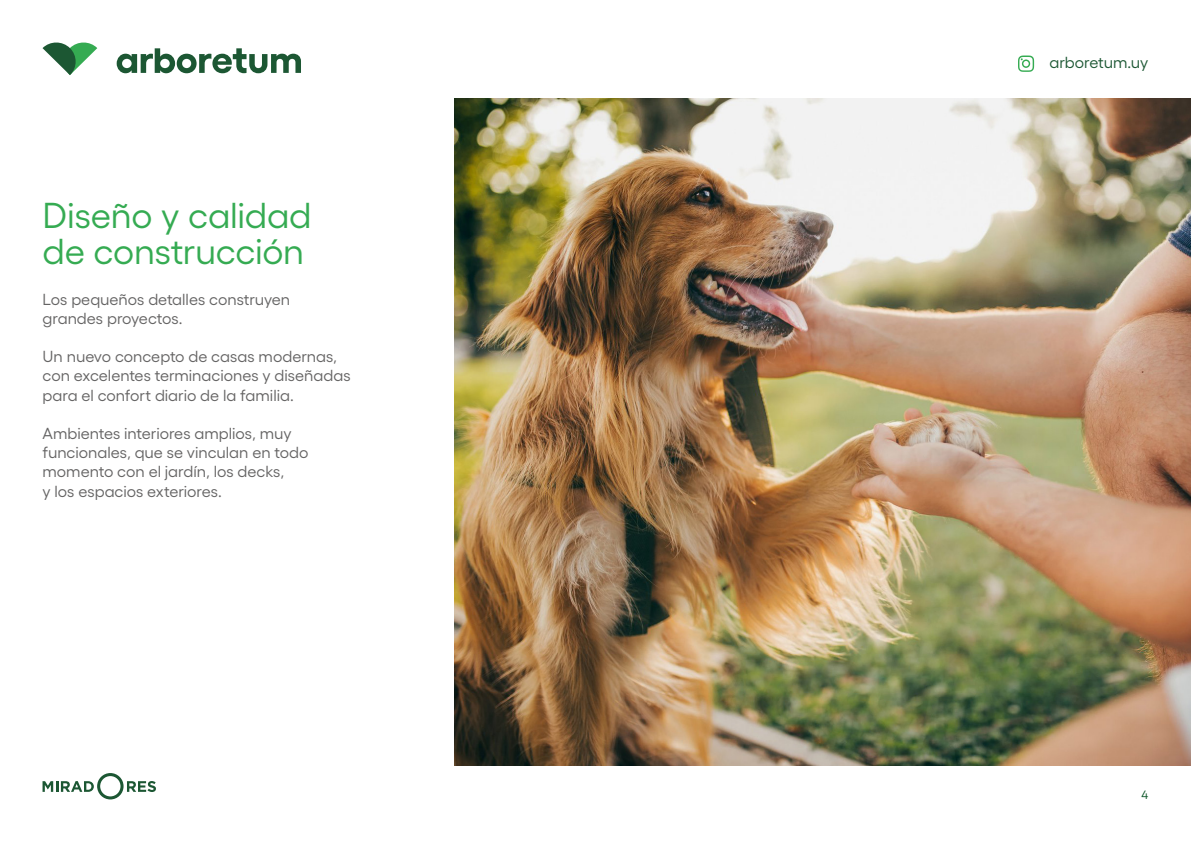
<style>
.page{position:relative;width:1191px;height:842px;background:#fff}
.page>*{position:absolute;margin:0;border:0;box-sizing:border-box;transform-origin:0 0}
.t1{font:36px/36px "Gellix";letter-spacing:-.01em;color:#35ab52}
.t2{font:16px/19.2px "Gellix";color:#646363}
.t3{font:16px "Gellix";letter-spacing:-.005em;color:#1c5733}
.t4{font:12px "Gellix";color:#0d5628}
</style>
<div class="page">
<img style="left:454px;top:98px;width:737px;height:667px">
<svg style="left:43px;top:773px;width:113px;height:26px"></svg>
<svg style="left:117px;top:48px;width:184px;height:25px"></svg>
<svg style="left:43px;top:42px;width:54px;height:33px"></svg>
<svg style="left:1018px;top:56px;width:16px;height:16px"></svg>
<h1 class="t1" style="left:43px;top:194px;width:270px">Diseño y calidad de construcción</h1>
<p class="t2" style="left:43px;top:288px;width:249px">Los pequeños detalles construyen grandes proyectos.</p>
<p class="t2" style="left:43px;top:345px;width:310px">Un nuevo concepto de casas modernas, con excelentes terminaciones y diseñadas para el confort diario de la familia.</p>
<p class="t2" style="left:43px;top:422px;width:267px">Ambientes interiores amplios, muy funcionales, que se vinculan en todo momento con el jardín, los decks,<br>y los espacios exteriores.</p>
<p class="t3" style="left:1049px;top:50px;width:100px">arboretum.uy</p>
<p class="t4" style="left:1141px;top:786px;width:8px">4</p>
</div>
